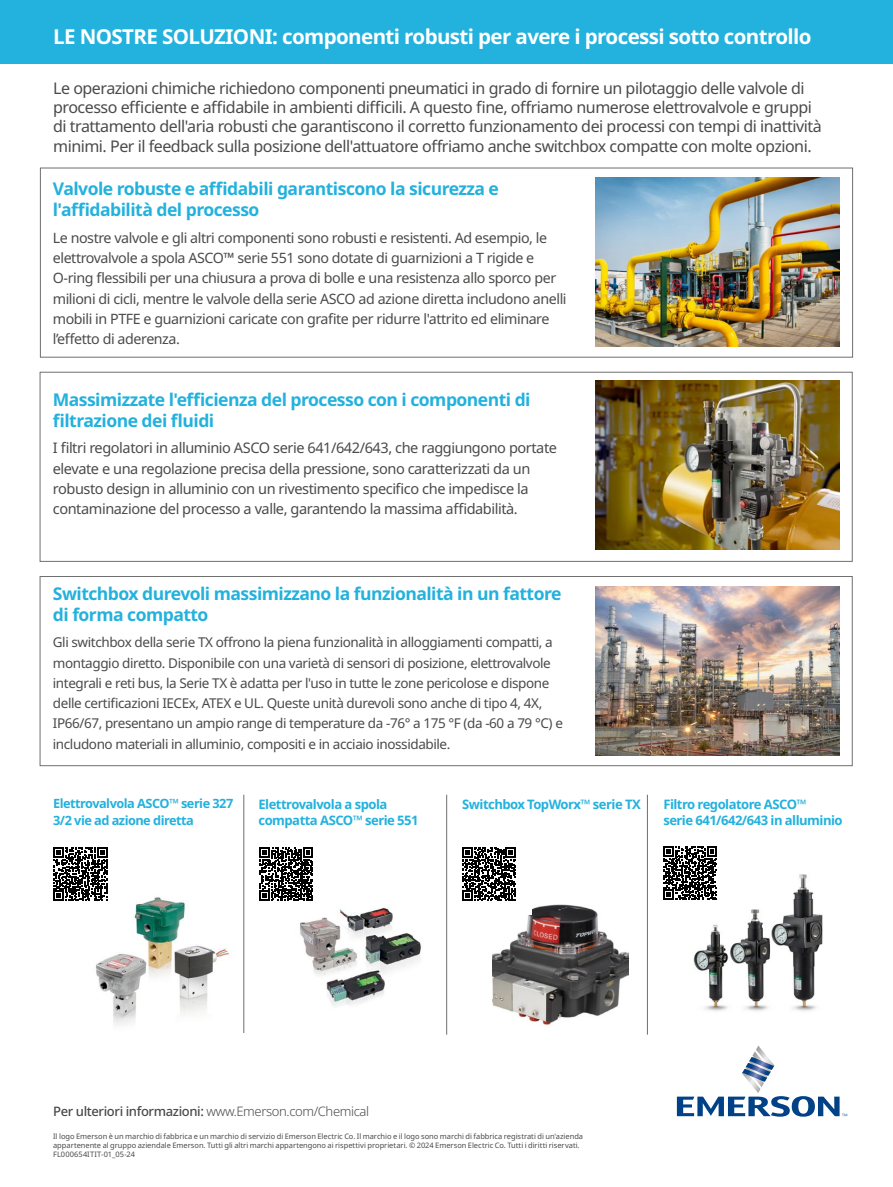
<style>
.page{position:relative;width:893px;height:1187px;background:#fff}
.page>*{position:absolute;margin:0;border:0;box-sizing:border-box;transform-origin:0 0}
._9_-_OUR_SOLUTIONS_Header{font:700 20.55px "Noto Sans";letter-spacing:-.03em;color:#fff}
._11_-_Extensive_Solutions_header{font:700 17.55px/21px "Noto Sans";letter-spacing:-.03em;color:#23b1dd}
._10_-_Solution_Summary{font:16.05px/19.2px "Noto Sans";letter-spacing:-.03em;color:#4a4a49}
._12_-_Extensive_Solution_text_1st_paragra{font:14.55px/20.2px "Noto Sans";letter-spacing:-.03em;color:#4a4a49}
._12_-_Extensive_Solution_text_1st_paragra-2{font:14.25px/20.2px "Noto Sans";letter-spacing:-.03em;color:#4a4a49}
._12_-_Extensive_Solution_text_1st_paragra-3{font:13.5px/20.2px "Noto Sans";letter-spacing:-.03em;color:#4a4a49}
._14_-_Product_Header{font:700 13.05px/16.5px "Noto Sans";letter-spacing:-.04em;color:#23b1dd}
._8_-_Call_to_action{font:500 13.05px "Noto Sans";letter-spacing:-.03em;color:#4a4a49}
._14_-_Product_Header-2{font:700 12.75px "Noto Sans";letter-spacing:-.04em;color:#23b1dd}
._15_-_Disclaimer_text{font:7.5px/9px "Noto Sans";letter-spacing:-.005em;color:#4a4a49}
.s1{font-weight:300}
</style>
<div class="page">
<div style="left:0;top:0;width:893px;height:63px;background:#23b1dd"></div>
<svg style="left:677px;top:1045px;width:170px;height:71px"></svg>
<img style="left:693px;top:874px;width:130px;height:137px">
<div style="left:651px;top:833px;width:81px;height:79px;background:#fff"></div>
<svg style="left:664px;top:846px;width:53px;height:53px"></svg>
<img style="left:493px;top:904px;width:135px;height:121px">
<div style="left:451px;top:833px;width:81px;height:81px;background:#fff"></div>
<svg style="left:462px;top:847px;width:54px;height:53px"></svg>
<img style="left:95px;top:897px;width:135px;height:128px">
<div style="left:53px;top:833px;width:81px;height:81px;background:#fff"></div>
<svg style="left:54px;top:847px;width:53px;height:53px"></svg>
<img style="left:300px;top:907px;width:121px;height:100px">
<div style="left:252px;top:833px;width:81px;height:81px;background:#fff"></div>
<svg style="left:260px;top:847px;width:53px;height:53px"></svg>
<hr style="left:243px;top:794px;width:1px;height:238px;background:#706f6f">
<hr style="left:446px;top:794px;width:1px;height:240px;background:#706f6f">
<hr style="left:647px;top:794px;width:1px;height:240px;background:#706f6f">
<div style="left:40px;top:576px;width:813px;height:190px;border:1px solid #706f6f"></div>
<div style="left:40px;top:372px;width:813px;height:189px;border:1px solid #706f6f"></div>
<img style="left:595px;top:586px;width:244px;height:169px">
<img style="left:595px;top:178px;width:245px;height:169px">
<img style="left:595px;top:380px;width:244px;height:169px">
<p class="_9_-_OUR_SOLUTIONS_Header" style="left:53px;top:25px;width:760px">LE NOSTRE SOLUZIONI: componenti robusti per avere i processi sotto controllo</p>
<p class="_10_-_Solution_Summary" style="left:53px;top:79px;width:770px">Le operazioni chimiche richiedono componenti pneumatici in grado di fornire un pilotaggio delle valvole di processo efficiente e affidabile in ambienti difficili. A questo fine, offriamo numerose elettrovalvole e gruppi di trattamento dell'aria robusti che garantiscono il corretto funzionamento dei processi con tempi di inattività minimi. Per il feedback sulla posizione dell'attuatore offriamo anche switchbox compatte con molte opzioni.</p>
<p class="_11_-_Extensive_Solutions_header" style="left:53px;top:179px;width:448px">Valvole robuste e affidabili garantiscono la sicurezza e l'affidabilità del processo</p>
<p class="_12_-_Extensive_Solution_text_1st_paragra-2" style="left:53px;top:228px;width:515px">Le nostre valvole e gli altri componenti sono robusti e resistenti. Ad esempio, le elettrovalvole a spola ASCO™ serie 551 sono dotate di guarnizioni a T rigide e O-ring flessibili per una chiusura a prova di bolle e una resistenza allo sporco per milioni di cicli, mentre le valvole della serie ASCO ad azione diretta includono anelli mobili in PTFE e guarnizioni caricate con grafite per ridurre l'attrito ed eliminare l’effetto di aderenza.</p>
<p class="_11_-_Extensive_Solutions_header" style="left:53px;top:389px;width:479px">Massimizzate l'efficienza del processo con i componenti di filtrazione dei fluidi</p>
<p class="_12_-_Extensive_Solution_text_1st_paragra" style="left:53px;top:438px;width:506px">I filtri regolatori in alluminio ASCO serie 641/642/643, che raggiungono portate elevate e una regolazione precisa della pressione, sono caratterizzati da un robusto design in alluminio con un rivestimento specifico che impedisce la contaminazione del processo a valle, garantendo la massima affidabilità.</p>
<p class="_11_-_Extensive_Solutions_header" style="left:53px;top:583px;width:510px">Switchbox durevoli massimizzano la funzionalità in un fattore di forma compatto</p>
<p class="_12_-_Extensive_Solution_text_1st_paragra-3" style="left:53px;top:632px;width:512px">Gli switchbox della serie TX offrono la piena funzionalità in alloggiamenti compatti, a montaggio diretto. Disponibile con una varietà di sensori di posizione, elettrovalvole integrali e reti bus, la Serie TX è adatta per l'uso in tutte le zone pericolose e dispone delle certificazioni IECEx, ATEX e UL. Queste unità durevoli sono anche di tipo 4, 4X, IP66/67, presentano un ampio range di temperature da -76° a 175 °F (da -60 a 79 °C) e includono materiali in alluminio, compositi e in acciaio inossidabile.</p>
<p class="_14_-_Product_Header-2" style="left:53px;top:796px;width:182px">Elettrovalvola ASCO™ serie 327</p>
<p class="_14_-_Product_Header" style="left:462px;top:795px;width:180px">Switchbox TopWorx™ serie TX</p>
<p class="_14_-_Product_Header-2" style="left:53px;top:813px;width:142px">3/2 vie ad azione diretta</p>
<p class="_14_-_Product_Header" style="left:259px;top:795px;width:162px">Elettrovalvola a spola compatta ASCO™ serie 551</p>
<p class="_14_-_Product_Header" style="left:663px;top:795px;width:181px">Filtro regolatore ASCO™<br>serie 641/642/643 in alluminio</p>
<p class="_8_-_Call_to_action" style="left:53px;top:1103px;width:318px">Per ulteriori informazioni: <span class="s1">www.Emerson.com/Chemical</span></p>
<p class="_15_-_Disclaimer_text" style="left:53px;top:1131px;width:531px">Il logo Emerson è un marchio di fabbrica e un marchio di servizio di Emerson Electric Co. Il marchio e il logo sono marchi di fabbrica registrati di un'azienda appartenente al gruppo aziendale Emerson. Tutti gli altri marchi appartengono ai rispettivi proprietari. © 2024 Emerson Electric Co. Tutti i diritti riservati.</p>
<p class="_15_-_Disclaimer_text" style="left:53px;top:1149px;width:83px">FL000654ITIT-01_05-24</p>
</div>
